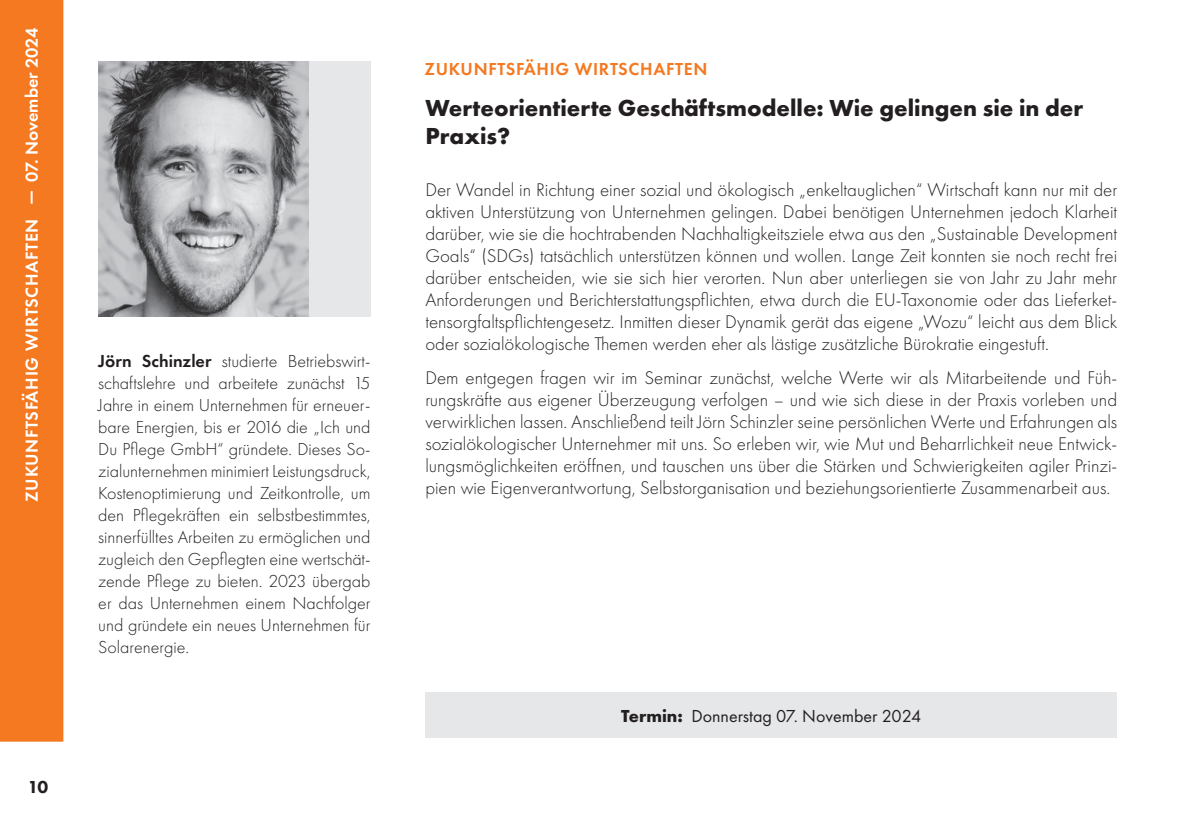
<style>
.page{position:relative;width:1191px;height:840px;background:#fff}
.page>*{position:absolute;margin:0;border:0;box-sizing:border-box;transform-origin:0 0}
.t1{font:700 24px/28px "Futura PT";color:#231f20}
.t2{font:300 19px/22px "Futura PT";color:#231f20;text-align:justify}
.t3{font:300 18px/22px "Futura PT";color:#231f20;text-align:justify}
.t4{font:600 18px "Futura PT";letter-spacing:.04em;color:#fff}
.t5{font:18px "Futura PT";color:#231f20}
.t6{font:600 18px "Futura PT";letter-spacing:.04em;color:#f47921}
.t7{font:800 18px "Futura PT";color:#231f20}
.s1{font-weight:600}
.s2{font-weight:700}
</style>
<div class="page">
<div style="left:98px;top:61px;width:272px;height:255px;background:#e6e7e9"></div>
<div style="left:0;top:0;width:63px;height:741px;background:#f47921"></div>
<div style="left:425px;top:692px;width:692px;height:45px;background:#e6e7e9"></div>
<img style="left:98px;top:61px;width:210px;height:255px">
<p class="t4" style="left:21px;top:501px;width:475px;rotate:-90deg">ZUKUNFTSFÄHIG WIRTSCHAFTEN — 07. November 2024</p>
<p class="t7" style="left:28px;top:775px;width:22px">10</p>
<p class="t3" style="left:98px;top:350px;width:274px"><span class="s1">Jörn Schinzler</span> studierte Betriebswirt&shy;schaftslehre und arbeitete zunächst 15<br>Jahre in einem Unternehmen für erneuer&shy;bare Energien, bis er 2016 die „Ich und Du Pflege GmbH“ gründete. Dieses So&shy;zialunternehmen minimiert Leistungsdruck, Kostenoptimierung und Zeitkontrolle, um den Pflegekräften ein selbstbestimmtes, sinnerfülltes Arbeiten zu ermöglichen und zugleich den Gepflegten eine wertschät&shy;zende Pflege zu bieten. 2023 übergab er das Unternehmen einem Nachfolger und gründete ein neues Unternehmen für Solarenergie.</p>
<p class="t6" style="left:424px;top:58px;width:284px">ZUKUNFTSFÄHIG WIRTSCHAFTEN</p>
<p class="t1" style="left:425px;top:93px;width:659px">Werteorientierte Geschäftsmodelle: Wie gelingen sie in der<br>Praxis?</p>
<p class="t2" style="left:425px;top:179px;width:693px">Der Wandel in Richtung einer sozial und ökologisch „enkeltauglichen“ Wirtschaft kann nur mit der aktiven Unterstützung von Unternehmen gelingen. Dabei benötigen Unternehmen jedoch Klarheit darüber, wie sie die hochtrabenden Nachhaltigkeitsziele etwa aus den „Sustainable Development Goals“ (SDGs) tatsächlich unterstützen können und wollen. Lange Zeit konnten sie noch recht frei darüber entscheiden, wie sie sich hier verorten. Nun aber unterliegen sie von Jahr zu Jahr mehr Anforderungen und Berichterstattungspflichten, etwa durch die EU-Taxonomie oder das Lieferket&shy;tensorgfaltspflichtengesetz. Inmitten dieser Dynamik gerät das eigene „Wozu“ leicht aus dem Blick oder sozialökologische Themen werden eher als lästige zusätzliche Bürokratie eingestuft.</p>
<p class="t2" style="left:425px;top:366px;width:693px">Dem entgegen fragen wir im Seminar zunächst, welche Werte wir als Mitarbeitende und Füh&shy;rungskräfte aus eigener Überzeugung verfolgen – und wie sich diese in der Praxis vorleben und verwirklichen lassen. Anschließend teilt Jörn Schinzler seine persönlichen Werte und Erfahrungen als sozialökologischer Unternehmer mit uns. So erleben wir, wie Mut und Beharrlichkeit neue Entwick&shy;lungsmöglichkeiten eröffnen, und tauschen uns über die Stärken und Schwierigkeiten agiler Prinzi&shy;pien wie Eigenverantwortung, Selbstorganisation und beziehungsorientierte Zusammenarbeit aus.</p>
<p class="t5" style="left:621px;top:705px;width:301px"><span class="s2">Termin:</span> Donnerstag 07. November 2024</p>
</div>
